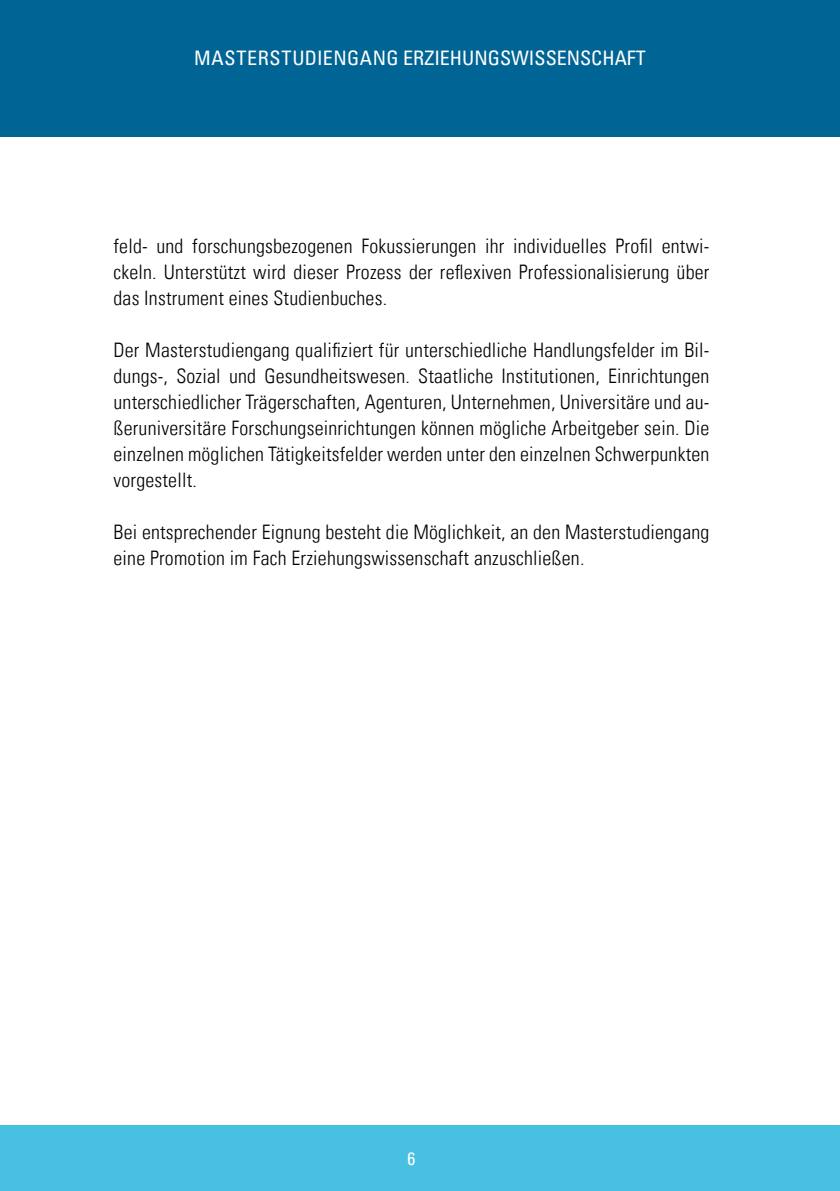
<style>
.page{position:relative;width:840px;height:1191px;background:#fff}
.page>*{position:absolute;margin:0;border:0;box-sizing:border-box;transform-origin:0 0}
.t1{font:20px/26px "Univers Com 47 Light Cond";letter-spacing:.01em;color:#000;text-align:justify}
.t2{font:condensed 20px "Univers Com 57";color:#fff}
.t3{font:condensed 18px "Univers Com 57";color:#fff}
</style>
<div class="page">
<div style="left:0;top:0;width:839px;height:136px;background:#006594"></div>
<div style="left:0;top:1125px;width:839px;height:66px;background:#48c0e2"></div>
<hr style="left:839px;top:0;width:1px;height:136px;background:#006594">
<hr style="left:839px;top:1125px;width:1px;height:66px;background:#48c0e2">
<p class="t2" style="left:194px;top:45px;width:453px">MASTERSTUDIENGANG ERZIEHUNGSWISSENSCHAFT</p>
<p class="t1" style="left:113px;top:233px;width:597px">feld- und forschungsbezogenen Fokussierungen ihr individuelles Profil entwi&shy;ckeln. Unterstützt wird dieser Prozess der reflexiven Professionalisierung über das Instrument eines Studienbuches.</p>
<p class="t1" style="left:113px;top:337px;width:597px">Der Masterstudiengang qualifiziert für unterschiedliche Handlungsfelder im Bil&shy;dungs-, Sozial und Gesundheitswesen. Staatliche Institutionen, Einrichtungen unterschiedlicher Trägerschaften, Agenturen, Unternehmen, Universitäre und au&shy;ßeruniversitäre Forschungseinrichtungen können mögliche Arbeitgeber sein. Die einzelnen möglichen Tätigkeitsfelder werden unter den einzelnen Schwerpunkten vorgestellt.</p>
<p class="t1" style="left:113px;top:519px;width:597px">Bei entsprechender Eignung besteht die Möglichkeit, an den Masterstudiengang eine Promotion im Fach Erziehungswissenschaft anzuschließen.</p>
<p class="t3" style="left:407px;top:1147px;width:9px">6</p>
</div>
